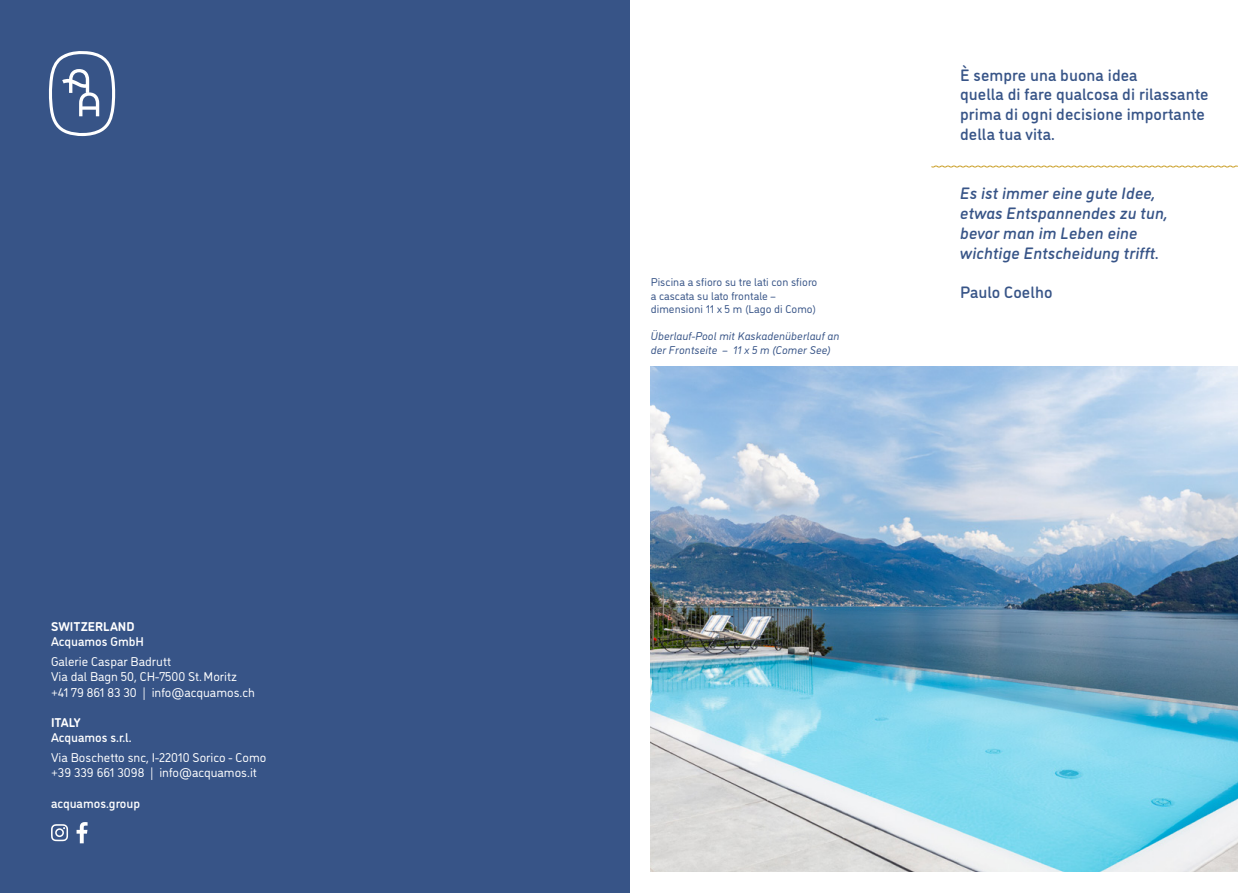
<style>
.page{position:relative;width:1259px;height:893px;background:#fff}
.page>*{position:absolute;margin:0;border:0;box-sizing:border-box;transform-origin:0 0}
.t1{font:500 16.5px/19.8px "DI Nosaur";letter-spacing:.005em;color:#375487}
.t2{font:italic 500 16.5px/19.8px "DI Nosaur";letter-spacing:.005em;color:#375487}
.t3{font:12.75px/15.3px "DI Nosaur";color:#fff}
.t4{font:500 12.75px "DI Nosaur";color:#fff}
.t5{font:700 12.75px "DI Nosaur";color:#fff}
.t6{font:11.25px/13.5px "DI Nosaur";letter-spacing:.005em;color:#375487}
.t7{font:italic 11.25px/13.5px "DI Nosaur";letter-spacing:.005em;color:#375487}
.s1{font-style:italic}
</style>
<div class="page">
<div style="left:0;top:0;width:629px;height:893px;background:#375487"></div>
<svg style="left:931px;top:165px;width:307px;height:3px"></svg>
<img style="left:651px;top:367px;width:586px;height:505px">
<svg style="left:51px;top:824px;width:17px;height:17px"></svg>
<svg style="left:77px;top:822px;width:11px;height:21px"></svg>
<svg style="left:49px;top:51px;width:66px;height:85px"></svg>
<p class="t5" style="left:51px;top:617px;width:85px">SWITZERLAND</p>
<p class="t4" style="left:51px;top:633px;width:94px">Acquamos GmbH</p>
<p class="t3" style="left:51px;top:653px;width:205px">Galerie Caspar Badrutt<br>Via dal Bagn 50, CH-7500 St. Moritz +41 79 861 83 30 | info@acquamos.ch</p>
<p class="t5" style="left:51px;top:713px;width:31px">ITALY</p>
<p class="t4" style="left:51px;top:729px;width:82px">Acquamos s.r.l.</p>
<p class="t3" style="left:51px;top:749px;width:217px">Via Boschetto snc, I-22010 Sorico - Como +39 339 661 3098 | info@acquamos.it</p>
<p class="t4" style="left:51px;top:794px;width:91px">acquamos.group</p>
<p class="t6" style="left:651px;top:275px;width:168px">Piscina a sfioro su tre lati con sfioro a cascata su lato frontale <span class="s1">– </span>dimensioni 11 x 5 m (Lago di Como)</p>
<p class="t7" style="left:651px;top:329px;width:190px">Überlauf-Pool mit Kaskadenüberlauf an der Frontseite – 11 x 5 m (Comer See)</p>
<p class="t1" style="left:960px;top:64px;width:250px">È sempre una buona idea<br>quella di fare qualcosa di rilassante prima di ogni decisione importante della tua vita.</p>
<p class="t2" style="left:960px;top:183px;width:209px">Es ist immer eine gute Idee, etwas Entspannendes zu tun, bevor man im Leben eine wichtige Entscheidung trifft.</p>
<p class="t1" style="left:960px;top:282px;width:94px">Paulo Coelho</p>
</div>
